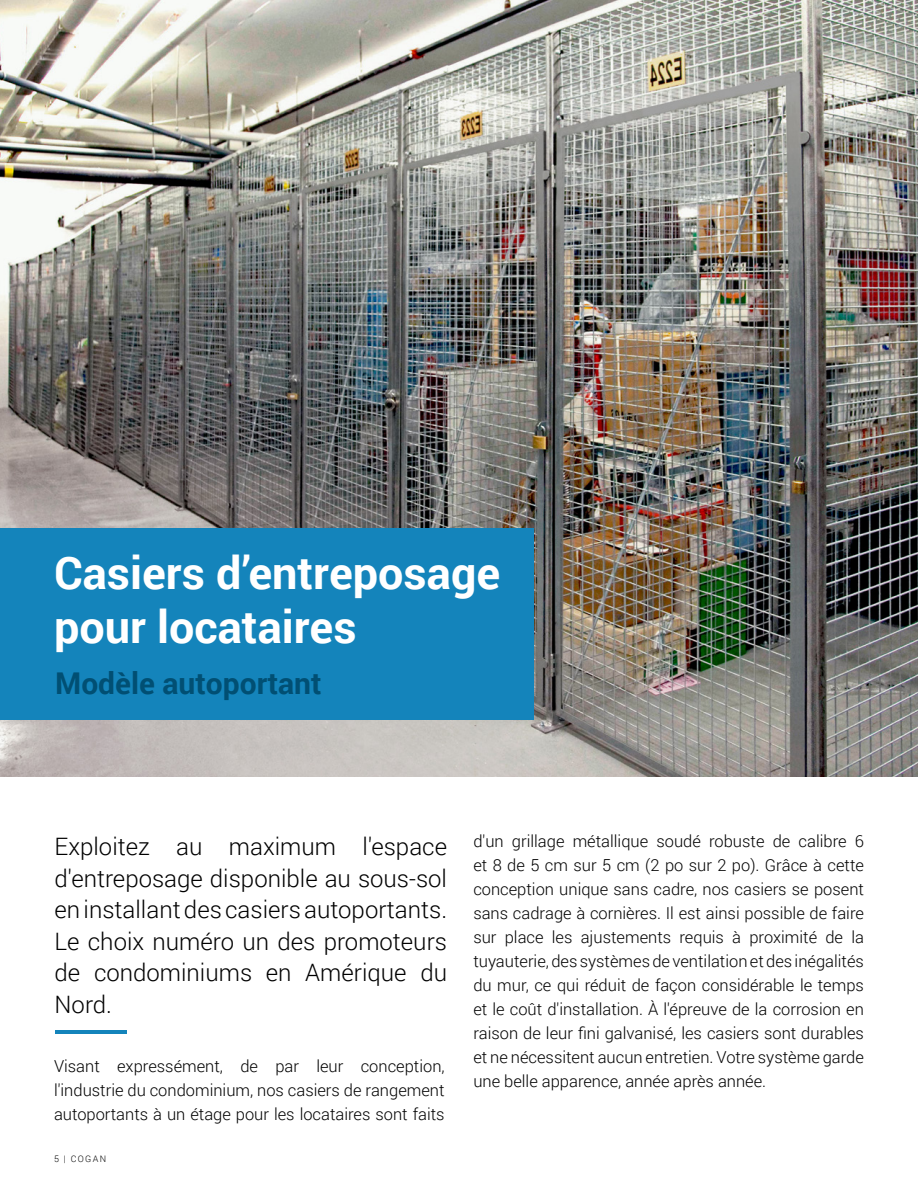
<style>
.page{position:relative;width:918px;height:1188px;background:#fff}
.page>*{position:absolute;margin:0;border:0;box-sizing:border-box;transform-origin:0 0}
.t1{font:700 45px/54px "Roboto";color:#fff}
.t2{font:700 30px "Roboto";color:#014f73}
.t3{font:300 24px/31.5px "Roboto";color:#000;text-align:justify}
.t4{font:300 16.5px/24px "Roboto";color:#000;text-align:justify}
.t5{font:300 9px "Roboto";letter-spacing:.15em;color:#000}
</style>
<div class="page">
<img style="left:0;top:0;width:918px;height:777px">
<div style="left:0;top:528px;width:534px;height:192px;background:#1484bb"></div>
<hr style="left:56px;top:1030px;width:71px;height:4px;background:#1484bb">
<p class="t1" style="left:54px;top:544px;width:448px">Casiers d’entreposage pour locataires</p>
<p class="t2" style="left:55px;top:662px;width:268px">Modèle autoportant</p>
<p class="t3" style="left:55px;top:830px;width:394px">Exploitez au maximum l'espace d'entreposage disponible au sous-sol en installant des casiers autoportants.<br>Le choix numéro un des promoteurs de condominiums en Amérique du Nord.</p>
<p class="t4" style="left:54px;top:1053px;width:392px">Visant expressément, de par leur conception, l'industrie du condominium, nos casiers de rangement autoportants à un étage pour les locataires sont faits</p>
<p class="t5" style="left:54px;top:1153px;width:54px">5 | COGAN</p>
<p class="t4" style="left:473px;top:829px;width:392px">d'un grillage métallique soudé robuste de calibre 6 et 8 de 5 cm sur 5 cm (2 po sur 2 po). Grâce à cette conception unique sans cadre, nos casiers se posent sans cadrage à cornières. Il est ainsi possible de faire sur place les ajustements requis à proximité de la tuyauterie, des systèmes de ventilation et des inégalités du mur, ce qui réduit de façon considérable le temps et le coût d'installation. À l'épreuve de la corrosion en raison de leur fini galvanisé, les casiers sont durables et ne nécessitent aucun entretien. Votre système garde une belle apparence, année après année.</p>
</div>
